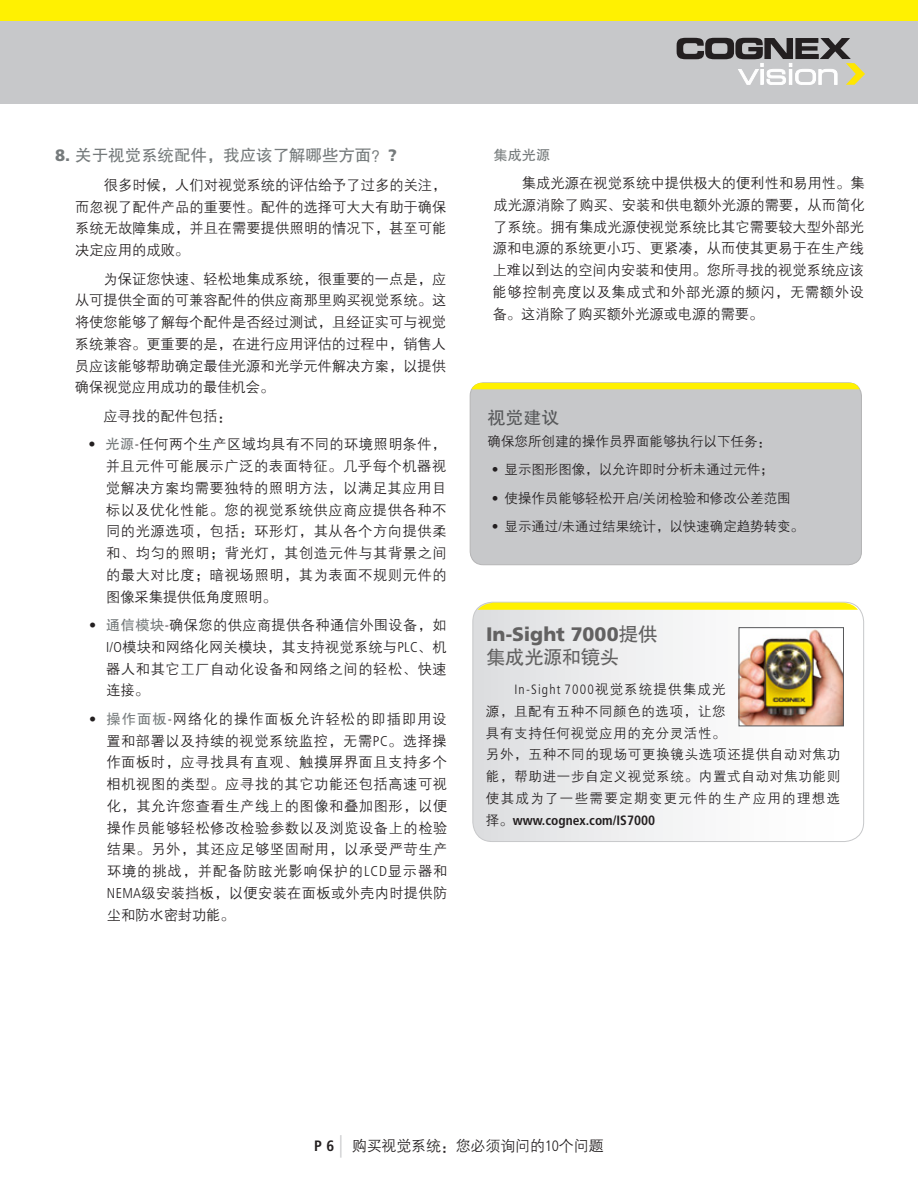
<style>
.page{position:relative;width:918px;height:1188px;background:#fff}
.page>*{position:absolute;margin:0;border:0;box-sizing:border-box;transform-origin:0 0}
.t1{font:900 19.5px "Frutiger LT Std";letter-spacing:-.005em;color:#626161}
.t2{font:19.5px "FZHTJW GB1 0";letter-spacing:-.025em;color:#626161}
.t3{font:18px "FZHTJW GB1 0";color:#57585a}
.t4{font:16.5px "FZHTJW GB1 0";letter-spacing:-.005em;color:#757a7b}
.t5{font:15px "FZZDXJW GB1 0";letter-spacing:-.01em;color:#231f20}
.t6{font:14.25px/21.8px "FZZDXJW GB1 0";letter-spacing:.015em;color:#231f20;text-align:justify}
.t7{font:14.25px "FZHTJW GB1 0";color:#757a7b}
.t8{font:13.5px/21.8px "FZZDXJW GB1 0";letter-spacing:.05em;color:#231f20}
.t9{font:13.5px "FZZDXJW GB1 0";letter-spacing:-.005em;color:#231f20}
.t10{font:700 condensed 13.5px "Frutiger LT Std";color:#231f20}
.t11{font:13.5px "FZZDXJW GB1 0";color:#231f20}
.t12{font:300 condensed 13.5px "Frutiger LT Std";letter-spacing:.085em;color:#231f20}
.s1{font-family:"Frutiger LT Std";font-weight:900}
.s2{font-family:"Frutiger LT Std";font-weight:300;font-stretch:condensed}
.s3{font-family:"FZHTJW GB1 0";color:#757a7b}
.s4{font-family:"FZHTJW GB1 0";font-weight:400}
.s5{font-family:"FZZDXJW GB1 0";font-weight:400;font-stretch:normal}
.s6{font-family:"Frutiger LT Std";font-weight:700;font-stretch:condensed}
.s7{font-family:"Frutiger LT Std";font-weight:300;font-stretch:condensed;font-size:22.5px;color:#c7c8ca}
</style>
<div class="page">
<div style="left:0;top:0;width:918px;height:104px;background:#c7c8ca"></div>
<div style="left:0;top:0;width:918px;height:20px;background:#fff101"></div>
<svg style="left:677px;top:38px;width:188px;height:47px"></svg>
<div style="left:470px;top:383px;width:391px;height:182px;background:#c7c8ca;border-radius:13px"></div>
<div style="left:471px;top:383px;width:389px;height:6px;background:#fff101"></div>
<svg style="left:473px;top:602px;width:391px;height:240px"></svg>
<div style="left:473px;top:602px;width:391px;height:240px;border:1px solid #c7c8ca;border-radius:20px"></div>
<svg style="left:478px;top:603px;width:380px;height:7px;background:#fdf00d"></svg>
<img style="left:741px;top:629px;width:101px;height:95px">
<div style="left:739px;top:627px;width:105px;height:99px;border:1px solid #57585a"></div>
<p class="t4" style="left:55px;top:147px;width:343px"><span class="s1">8.</span> 关于视觉系统配件，我应该了解哪些方面？<span class="s1">?</span></p>
<p class="t6" style="left:75px;top:175px;width:373px;text-indent:29px">很多时候，人们对视觉系统的评估给予了过多的关注，而忽视了配件产品的重要性。配件的选择可大大有助于确保系统无故障集成，并且在需要提供照明的情况下，甚至可能决定应用的成败。</p>
<p class="t6" style="left:75px;top:268px;width:373px;text-indent:29px">为保证您快速、轻松地集成系统，很重要的一点是，应从可提供全面的可兼容配件的供应商那里购买视觉系统。这将使您能够了解每个配件是否经过测试，且经证实可与视觉系统兼容。更重要的是，在进行应用评估的过程中，销售人员应该能够帮助确定最佳光源和光学元件解决方案，以提供确保视觉应用成功的最佳机会。</p>
<p class="t6" style="left:103px;top:405px;width:130px">应寻找的配件包括：</p>
<p class="t6" style="left:106px;top:434px;width:343px;text-indent:-17px"><span class="s2">•</span> <span class="s3">光源</span><span class="s2">-</span>任何两个生产区域均具有不同的环境照明条件，并且元件可能展示广泛的表面特征。几乎每个机器视觉解决方案均需要独特的照明方法，以满足其应用目标以及优化性能。您的视觉系统供应商应提供各种不同的光源选项，包括：环形灯，其从各个方向提供柔和、均匀的照明；背光灯，其创造元件与其背景之间的最大对比度；暗视场照明，其为表面不规则元件的图像采集提供低角度照明。</p>
<p class="t6" style="left:106px;top:615px;width:342px;text-indent:-17px"><span class="s2">•</span> <span class="s3">通信模块</span><span class="s2">-</span>确保您的供应商提供各种通信外围设备，如<span class="s2">I/O</span>模块和网络化网关模块，其支持视觉系统与<span class="s2">PLC</span>、机器人和其它工厂自动化设备和网络之间的轻松、快速连接。</p>
<p class="t6" style="left:106px;top:709px;width:343px;text-indent:-17px"><span class="s2">•</span> <span class="s3">操作面板</span><span class="s2">-</span>网络化的操作面板允许轻松的即插即用设置和部署以及持续的视觉系统监控，无需<span class="s2">PC</span>。选择操作面板时，应寻找具有直观、触摸屏界面且支持多个相机视图的类型。应寻找的其它功能还包括高速可视化，其允许您查看生产线上的图像和叠加图形，以便操作员能够轻松修改检验参数以及浏览设备上的检验结果。另外，其还应足够坚固耐用，以承受严苛生产环境的挑战，并配备防眩光影响保护的<span class="s2">LCD</span>显示器和<span class="s2">NEMA</span>级安装挡板，以便安装在面板或外壳内时提供防尘和防水密封功能。</p>
<p class="t7" style="left:493px;top:147px;width:58px">集成光源</p>
<p class="t6" style="left:493px;top:173px;width:374px;text-indent:29px">集成光源在视觉系统中提供极大的便利性和易用性。集成光源消除了购买、安装和供电额外光源的需要，从而简化了系统。拥有集成光源使视觉系统比其它需要较大型外部光源和电源的系统更小巧、更紧凑，从而使其更易于在生产线上难以到达的空间内安装和使用。您所寻找的视觉系统应该能够控制亮度以及集成式和外部光源的频闪，无需额外设备。这消除了购买额外光源或电源的需要。</p>
<p class="t3" style="left:488px;top:408px;width:73px">视觉建议</p>
<p class="t11" style="left:488px;top:434px;width:285px">确保您所创建的操作员界面能够执行以下任务：</p>
<p class="t9" style="left:492px;top:463px;width:283px"><span class="s2">•</span> 显示图形图像，以允许即时分析未通过元件；</p>
<p class="t9" style="left:492px;top:491px;width:300px"><span class="s2">•</span> 使操作员能够轻松开启<span class="s2">/</span>关闭检验和修改公差范围</p>
<p class="t9" style="left:492px;top:520px;width:314px"><span class="s2">•</span> 显示通过<span class="s2">/</span>未通过结果统计，以快速确定趋势转变。</p>
<h1 class="t1" style="left:486px;top:623px;width:173px">In-Sight 7000<span class="s4">提供</span></h1>
<h1 class="t2" style="left:486px;top:646px;width:135px">集成光源和镜头</h1>
<p class="t12" style="left:514px;top:682px;width:213px">In-Sight 7000<span class="s5">视觉系统提供集成光</span></p>
<p class="t8" style="left:486px;top:701px;width:356px">源，且配有五种不同颜色的选项，让您<br>具有支持任何视觉应用的充分灵活性。<br>另外，五种不同的现场可更换镜头选项还提供自动对焦功能，帮助进一步自定义视觉系统。内置式自动对焦功能则使其成为了一些需要定期变更元件的生产应用的理想选</p>
<p class="t10" style="left:486px;top:812px;width:171px"><span class="s5">择。</span>www.cognex.com/IS7000</p>
<p class="t5" style="left:314px;top:1138px;width:291px"><span class="s6">P 6</span> <span class="s7">|</span> 购买视觉系统：您必须询问的<span class="s2">10</span>个问题</p>
</div>
